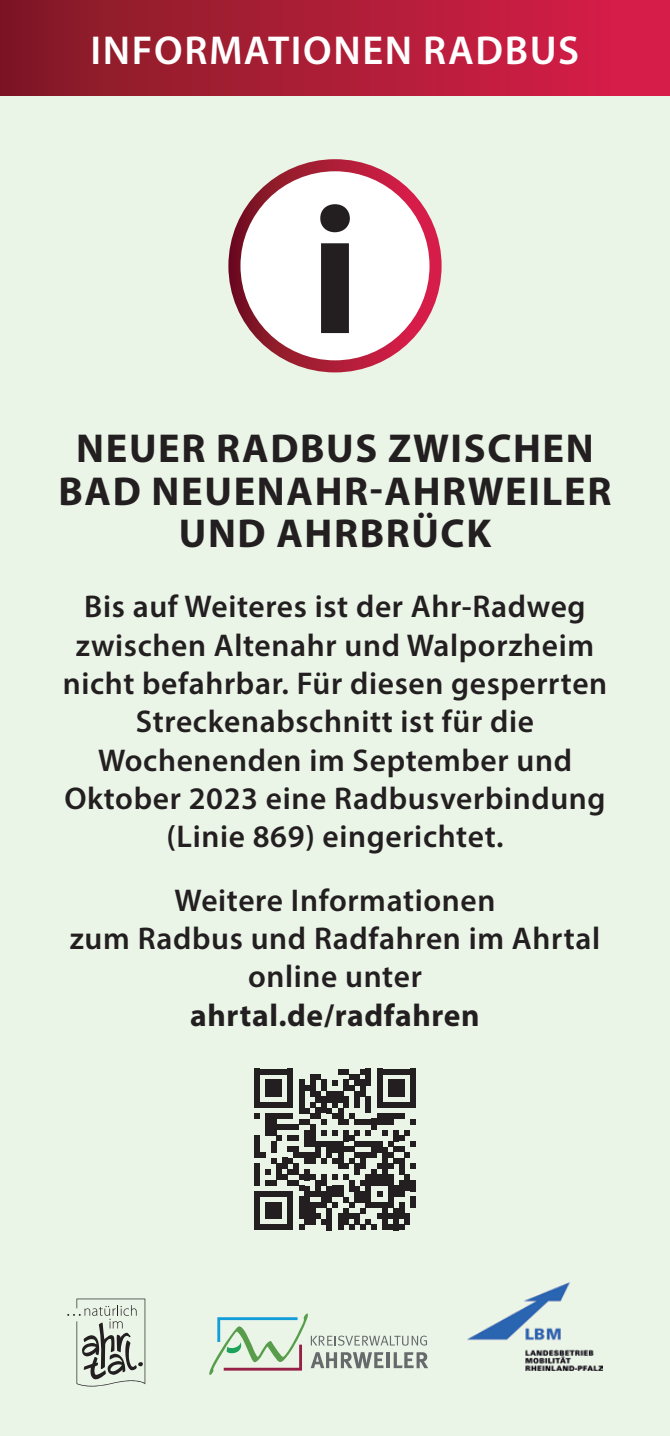
<style>
.page{position:relative;width:670px;height:1436px;background:#fff}
.page>*{position:absolute;margin:0;border:0;box-sizing:border-box;transform-origin:0 0}
.t1{font:700 183.38px "Myriad Pro";color:#231f20}
.t2{font:700 40.5px/42.8px "Myriad Pro";letter-spacing:.04em;color:#231f20;text-align:center}
.t3{font:600 40.5px "Myriad Pro";letter-spacing:.04em;color:#fff}
.t4{font:600 31.5px/38.2px "Myriad Pro";letter-spacing:.02em;color:#231f20;text-align:center}
.t5{font:700 31.5px "Myriad Pro";letter-spacing:.02em;color:#231f20}
</style>
<div class="page">
<div style="left:0;top:77px;width:670px;height:1358px;background:#eaf4e7"></div>
<svg style="left:0;top:0;width:670px;height:96px;background:#ae1c37"></svg>
<div style="left:254px;top:1068px;width:6px;height:11px;background:#231f20"></div>
<div style="left:254px;top:1079px;width:6px;height:11px;background:#231f20"></div>
<div style="left:254px;top:1135px;width:6px;height:22px;background:#231f20"></div>
<div style="left:254px;top:1163px;width:6px;height:22px;background:#231f20"></div>
<div style="left:254px;top:1190px;width:6px;height:39px;background:#231f20"></div>
<div style="left:265px;top:1079px;width:6px;height:11px;background:#231f20"></div>
<div style="left:265px;top:1113px;width:6px;height:22px;background:#231f20"></div>
<div style="left:265px;top:1202px;width:6px;height:16px;background:#231f20"></div>
<div style="left:271px;top:1079px;width:5px;height:11px;background:#231f20"></div>
<div style="left:271px;top:1113px;width:5px;height:22px;background:#231f20"></div>
<div style="left:271px;top:1140px;width:5px;height:12px;background:#231f20"></div>
<div style="left:271px;top:1202px;width:5px;height:16px;background:#231f20"></div>
<div style="left:276px;top:1079px;width:6px;height:11px;background:#231f20"></div>
<svg style="left:276px;top:1135px;width:6px;height:5px"></svg>
<div style="left:276px;top:1202px;width:6px;height:16px;background:#231f20"></div>
<svg style="left:260px;top:1068px;width:28px;height:6px"></svg>
<svg style="left:260px;top:1224px;width:28px;height:5px"></svg>
<div style="left:288px;top:1068px;width:5px;height:11px;background:#231f20"></div>
<div style="left:288px;top:1079px;width:5px;height:11px;background:#231f20"></div>
<div style="left:288px;top:1190px;width:5px;height:39px;background:#231f20"></div>
<svg style="left:288px;top:1135px;width:11px;height:5px"></svg>
<div style="left:299px;top:1079px;width:5px;height:11px;background:#231f20"></div>
<svg style="left:260px;top:1146px;width:44px;height:50px"></svg>
<div style="left:299px;top:1196px;width:5px;height:22px;background:#231f20"></div>
<svg style="left:299px;top:1224px;width:5px;height:5px"></svg>
<div style="left:304px;top:1129px;width:6px;height:17px;background:#231f20"></div>
<div style="left:304px;top:1152px;width:6px;height:11px;background:#231f20"></div>
<div style="left:304px;top:1168px;width:6px;height:11px;background:#231f20"></div>
<div style="left:304px;top:1185px;width:6px;height:39px;background:#231f20"></div>
<div style="left:310px;top:1079px;width:5px;height:11px;background:#231f20"></div>
<svg style="left:254px;top:1085px;width:61px;height:44px"></svg>
<div style="left:310px;top:1124px;width:5px;height:22px;background:#231f20"></div>
<div style="left:310px;top:1152px;width:5px;height:11px;background:#231f20"></div>
<svg style="left:310px;top:1174px;width:5px;height:5px"></svg>
<svg style="left:310px;top:1191px;width:5px;height:5px"></svg>
<div style="left:310px;top:1202px;width:5px;height:22px;background:#231f20"></div>
<svg style="left:310px;top:1074px;width:11px;height:5px"></svg>
<div style="left:315px;top:1090px;width:6px;height:11px;background:#231f20"></div>
<div style="left:315px;top:1107px;width:6px;height:11px;background:#231f20"></div>
<div style="left:315px;top:1140px;width:6px;height:17px;background:#231f20"></div>
<div style="left:315px;top:1179px;width:6px;height:17px;background:#231f20"></div>
<svg style="left:315px;top:1202px;width:6px;height:5px"></svg>
<div style="left:321px;top:1079px;width:5px;height:11px;background:#231f20"></div>
<div style="left:321px;top:1096px;width:5px;height:17px;background:#231f20"></div>
<div style="left:321px;top:1174px;width:5px;height:11px;background:#231f20"></div>
<div style="left:321px;top:1190px;width:5px;height:17px;background:#231f20"></div>
<svg style="left:315px;top:1213px;width:11px;height:11px"></svg>
<div style="left:326px;top:1090px;width:6px;height:11px;background:#231f20"></div>
<div style="left:326px;top:1185px;width:6px;height:17px;background:#231f20"></div>
<div style="left:326px;top:1207px;width:6px;height:22px;background:#231f20"></div>
<div style="left:332px;top:1090px;width:6px;height:17px;background:#231f20"></div>
<div style="left:332px;top:1185px;width:6px;height:11px;background:#231f20"></div>
<div style="left:338px;top:1090px;width:5px;height:11px;background:#231f20"></div>
<div style="left:338px;top:1185px;width:5px;height:11px;background:#231f20"></div>
<div style="left:338px;top:1213px;width:5px;height:16px;background:#231f20"></div>
<div style="left:343px;top:1096px;width:6px;height:11px;background:#231f20"></div>
<svg style="left:332px;top:1174px;width:17px;height:5px"></svg>
<div style="left:343px;top:1207px;width:6px;height:17px;background:#231f20"></div>
<div style="left:349px;top:1179px;width:5px;height:11px;background:#231f20"></div>
<svg style="left:332px;top:1196px;width:22px;height:11px"></svg>
<svg style="left:349px;top:1213px;width:5px;height:5px"></svg>
<svg style="left:349px;top:1224px;width:5px;height:5px"></svg>
<div style="left:354px;top:1090px;width:6px;height:17px;background:#231f20"></div>
<div style="left:354px;top:1163px;width:6px;height:11px;background:#231f20"></div>
<div style="left:354px;top:1185px;width:6px;height:17px;background:#231f20"></div>
<div style="left:354px;top:1213px;width:6px;height:11px;background:#231f20"></div>
<svg style="left:360px;top:1180px;width:5px;height:5px"></svg>
<div style="left:360px;top:1190px;width:5px;height:12px;background:#231f20"></div>
<svg style="left:332px;top:1068px;width:39px;height:28px"></svg>
<div style="left:365px;top:1096px;width:6px;height:17px;background:#231f20"></div>
<svg style="left:321px;top:1107px;width:50px;height:61px"></svg>
<div style="left:365px;top:1174px;width:6px;height:33px;background:#231f20"></div>
<div style="left:371px;top:1118px;width:6px;height:11px;background:#231f20"></div>
<div style="left:371px;top:1140px;width:6px;height:17px;background:#231f20"></div>
<div style="left:371px;top:1168px;width:6px;height:17px;background:#231f20"></div>
<div style="left:377px;top:1068px;width:5px;height:11px;background:#231f20"></div>
<div style="left:377px;top:1079px;width:5px;height:11px;background:#231f20"></div>
<div style="left:377px;top:1090px;width:5px;height:17px;background:#231f20"></div>
<div style="left:377px;top:1174px;width:5px;height:11px;background:#231f20"></div>
<svg style="left:377px;top:1191px;width:5px;height:5px"></svg>
<svg style="left:360px;top:1202px;width:22px;height:27px"></svg>
<div style="left:382px;top:1146px;width:6px;height:39px;background:#231f20"></div>
<div style="left:382px;top:1202px;width:6px;height:27px;background:#231f20"></div>
<div style="left:388px;top:1079px;width:5px;height:11px;background:#231f20"></div>
<div style="left:388px;top:1174px;width:5px;height:33px;background:#231f20"></div>
<svg style="left:388px;top:1213px;width:5px;height:5px"></svg>
<svg style="left:388px;top:1224px;width:5px;height:5px"></svg>
<div style="left:393px;top:1079px;width:6px;height:11px;background:#231f20"></div>
<div style="left:393px;top:1185px;width:6px;height:11px;background:#231f20"></div>
<div style="left:393px;top:1207px;width:6px;height:22px;background:#231f20"></div>
<div style="left:399px;top:1079px;width:5px;height:11px;background:#231f20"></div>
<div style="left:399px;top:1157px;width:5px;height:17px;background:#231f20"></div>
<div style="left:399px;top:1179px;width:5px;height:17px;background:#231f20"></div>
<div style="left:399px;top:1202px;width:5px;height:16px;background:#231f20"></div>
<svg style="left:399px;top:1224px;width:5px;height:5px"></svg>
<svg style="left:382px;top:1068px;width:28px;height:6px"></svg>
<svg style="left:382px;top:1090px;width:28px;height:17px"></svg>
<div style="left:404px;top:1174px;width:6px;height:16px;background:#231f20"></div>
<div style="left:404px;top:1213px;width:6px;height:11px;background:#231f20"></div>
<div style="left:410px;top:1068px;width:6px;height:11px;background:#231f20"></div>
<div style="left:410px;top:1079px;width:6px;height:11px;background:#231f20"></div>
<div style="left:410px;top:1090px;width:6px;height:17px;background:#231f20"></div>
<svg style="left:377px;top:1113px;width:39px;height:55px"></svg>
<div style="left:410px;top:1179px;width:6px;height:11px;background:#231f20"></div>
<div style="left:410px;top:1196px;width:6px;height:11px;background:#231f20"></div>
<svg style="left:209px;top:1313px;width:219px;height:62px"></svg>
<img style="left:467px;top:1282px;width:135px;height:88px">
<svg style="left:67px;top:1298px;width:78px;height:89px"></svg>
<div style="left:234px;top:165px;width:201px;height:201px;background:#fff;border-radius:50%"></div>
<div style="left:228px;top:159px;width:213px;height:213px;border:12px solid #fff;border-radius:50%"></div>
<p class="t3" style="left:91px;top:24px;width:490px">INFORMATIONEN RADBUS</p>
<h1 class="t1" style="left:310px;top:151px;width:52px">i</h1>
<p class="t2" style="left:59px;top:425px;width:554px">NEUER RADBUS ZWISCHEN<br>BAD NEUENAHR-AHRWEILER<br>UND AHRBRÜCK</p>
<p class="t4" style="left:63px;top:587px;width:546px">Bis auf Weiteres ist der Ahr-Radweg zwischen Altenahr und Walporzheim nicht befahrbar. Für diesen gesperrten Streckenabschnitt ist für die Wochenenden im September und Oktober 2023 eine Radbusverbindung (Linie 869) eingerichtet.</p>
<p class="t4" style="left:70px;top:880px;width:532px">Weitere Informationen<br>zum Radbus und Radfahren im Ahrtal online unter</p>
<p class="t5" style="left:190px;top:994px;width:291px">ahrtal.de/radfahren</p>
</div>
